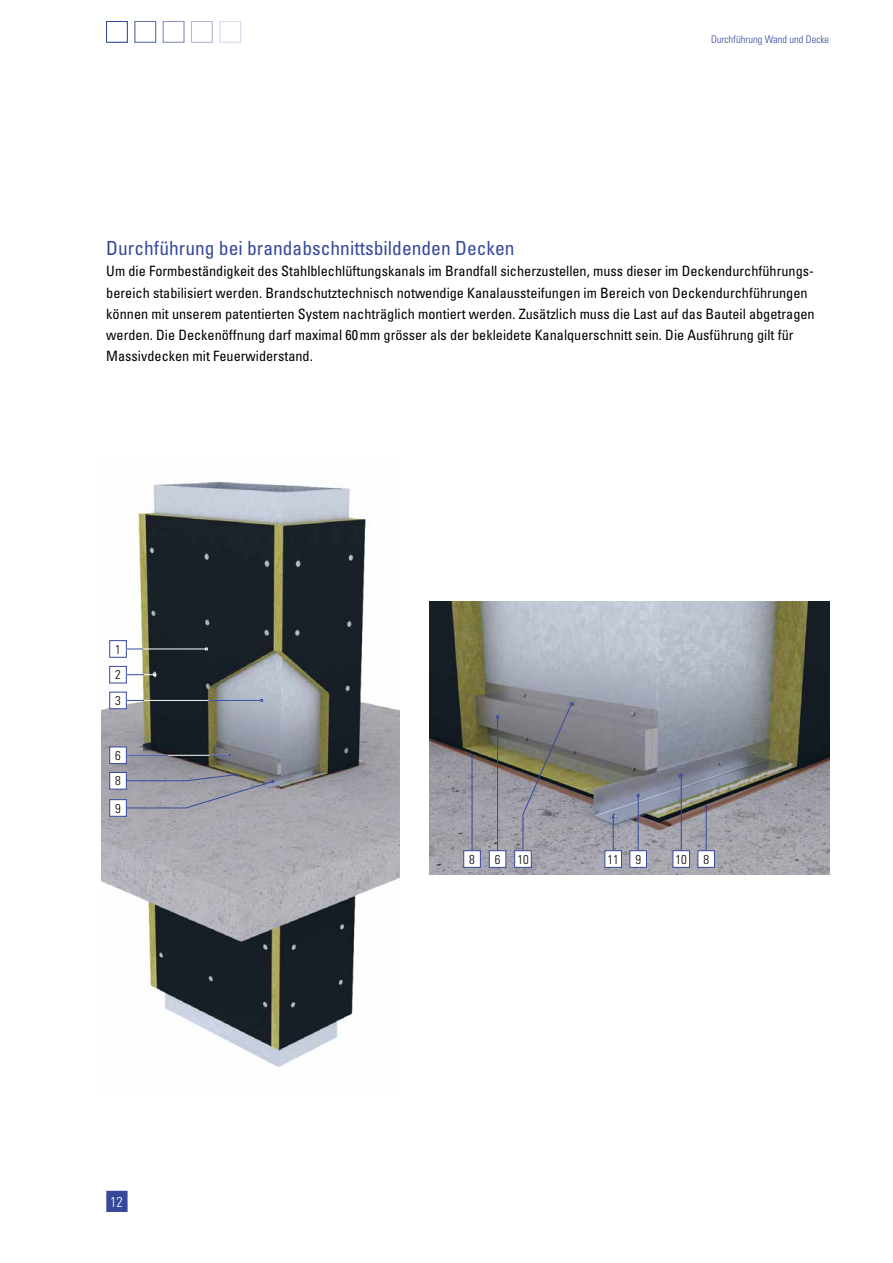
<style>
.page{position:relative;width:893px;height:1263px;background:#fff}
.page>*{position:absolute;margin:0;border:0;box-sizing:border-box;transform-origin:0 0}
.t1{font:condensed 19.5px "Univers LT Std";color:#36499b}
.t2{font:condensed 14.25px/21.3px "Univers LT Std";color:#000}
.t3{font:300 condensed 14.25px "Univers LT Std";color:#fff}
.t4{font:300 condensed 12.75px/25.5px "Univers LT Std";color:#000}
.t5{font:300 condensed 10.5px "Univers LT Std";color:#36499b}
</style>
<div class="page">
<div style="left:220px;top:21px;width:21px;height:22px;border:1px solid #d7dbeb"></div>
<div style="left:191px;top:21px;width:22px;height:22px;border:1px solid #afb6d7"></div>
<div style="left:163px;top:21px;width:21px;height:22px;border:1px solid #8792c3"></div>
<div style="left:135px;top:21px;width:21px;height:22px;border:1px solid #5e6eaf"></div>
<div style="left:106px;top:21px;width:22px;height:22px;border:1px solid #36499b"></div>
<img style="left:102px;top:481px;width:297px;height:586px">
<svg style="left:371px;top:669px;width:28px;height:2px"></svg>
<hr style="left:390px;top:614px;width:58px;height:1px;background:#fff">
<hr style="left:388px;top:516px;width:40px;height:1px;background:#fff">
<svg style="left:388px;top:545px;width:5px;height:3px"></svg>
<img style="left:429px;top:602px;width:400px;height:272px">
<div style="left:109px;top:692px;width:18px;height:17px;background:#fff;border:1px solid #36499b"></div>
<div style="left:109px;top:747px;width:18px;height:17px;background:#fff;border:1px solid #36499b"></div>
<div style="left:109px;top:772px;width:18px;height:17px;background:#fff;border:1px solid #36499b"></div>
<div style="left:109px;top:799px;width:18px;height:17px;background:#fff;border:1px solid #36499b"></div>
<div style="left:109px;top:640px;width:18px;height:17px;background:#fff;border:1px solid #36499b"></div>
<hr style="left:126px;top:700px;width:135px;height:1px;background:#fff">
<hr style="left:126px;top:755px;width:103px;height:1px;background:#fff">
<svg style="left:126px;top:773px;width:148px;height:35px"></svg>
<hr style="left:126px;top:649px;width:79px;height:1px;background:#fff">
<hr style="left:472px;top:757px;width:1px;height:95px;background:#36499b">
<hr style="left:497px;top:718px;width:1px;height:134px;background:#36499b">
<hr style="left:613px;top:818px;width:1px;height:34px;background:#36499b">
<hr style="left:681px;top:776px;width:1px;height:76px;background:#36499b">
<hr style="left:638px;top:796px;width:1px;height:56px;background:#36499b">
<hr style="left:706px;top:808px;width:1px;height:44px;background:#36499b">
<svg style="left:523px;top:702px;width:50px;height:150px"></svg>
<div style="left:109px;top:666px;width:18px;height:17px;background:#fff;border:1px solid #36499b"></div>
<svg style="left:126px;top:700px;width:18px;height:1px"></svg>
<svg style="left:126px;top:649px;width:17px;height:1px"></svg>
<svg style="left:126px;top:673px;width:30px;height:3px"></svg>
<div style="left:463px;top:850px;width:18px;height:17px;background:#fff;border:1px solid #36499b"></div>
<hr style="left:126px;top:755px;width:42px;height:1px;background:#36499b">
<div style="left:489px;top:850px;width:17px;height:17px;background:#fff;border:1px solid #36499b"></div>
<div style="left:605px;top:850px;width:17px;height:17px;background:#fff;border:1px solid #36499b"></div>
<div style="left:673px;top:850px;width:17px;height:17px;background:#fff;border:1px solid #36499b"></div>
<div style="left:630px;top:850px;width:17px;height:17px;background:#fff;border:1px solid #36499b"></div>
<div style="left:698px;top:850px;width:17px;height:17px;background:#fff;border:1px solid #36499b"></div>
<div style="left:514px;top:850px;width:17px;height:17px;background:#fff;border:1px solid #36499b"></div>
<hr style="left:209px;top:700px;width:52px;height:1px;background:#36499b">
<svg style="left:209px;top:754px;width:22px;height:2px"></svg>
<div style="left:106px;top:1191px;width:22px;height:21px;background:#36499b;border:2px solid #36499b"></div>
<p class="t5" style="left:711px;top:33px;width:120px">Durchführung Wand und Decke</p>
<h1 class="t1" style="left:106px;top:236px;width:410px">Durchführung bei brandabschnittsbildenden Decken</h1>
<p class="t2" style="left:106px;top:260px;width:710px">Um die Formbeständigkeit des Stahlblechlüftungskanals im Brandfall sicherzustellen, muss dieser im Deckendurchführungs&shy;bereich stabilisiert werden. Brandschutztechnisch notwendige Kanalaussteifungen im Bereich von Deckendurchführungen können mit unserem patentierten System nachträglich montiert werden. Zusätzlich muss die Last auf das Bauteil abgetragen werden. Die Deckenöffnung darf maximal 60mm grösser als der bekleidete Kanalquerschnitt sein. Die Ausführung gilt für Massivdecken mit Feuerwiderstand.</p>
<p class="t4" style="left:115px;top:636px;width:7px">1<br>2</p>
<p class="t4" style="left:115px;top:688px;width:7px">3</p>
<p class="t4" style="left:115px;top:743px;width:7px">6<br>8</p>
<p class="t4" style="left:115px;top:795px;width:7px">9</p>
<p class="t3" style="left:110px;top:1193px;width:14px">12</p>
<p class="t4" style="left:469px;top:846px;width:7px">8</p>
<p class="t4" style="left:495px;top:846px;width:7px">6</p>
<p class="t4" style="left:517px;top:846px;width:13px">10</p>
<p class="t4" style="left:608px;top:846px;width:13px">11</p>
<p class="t4" style="left:635px;top:846px;width:7px">9</p>
<p class="t4" style="left:676px;top:846px;width:13px">10</p>
<p class="t4" style="left:703px;top:846px;width:7px">8</p>
</div>
